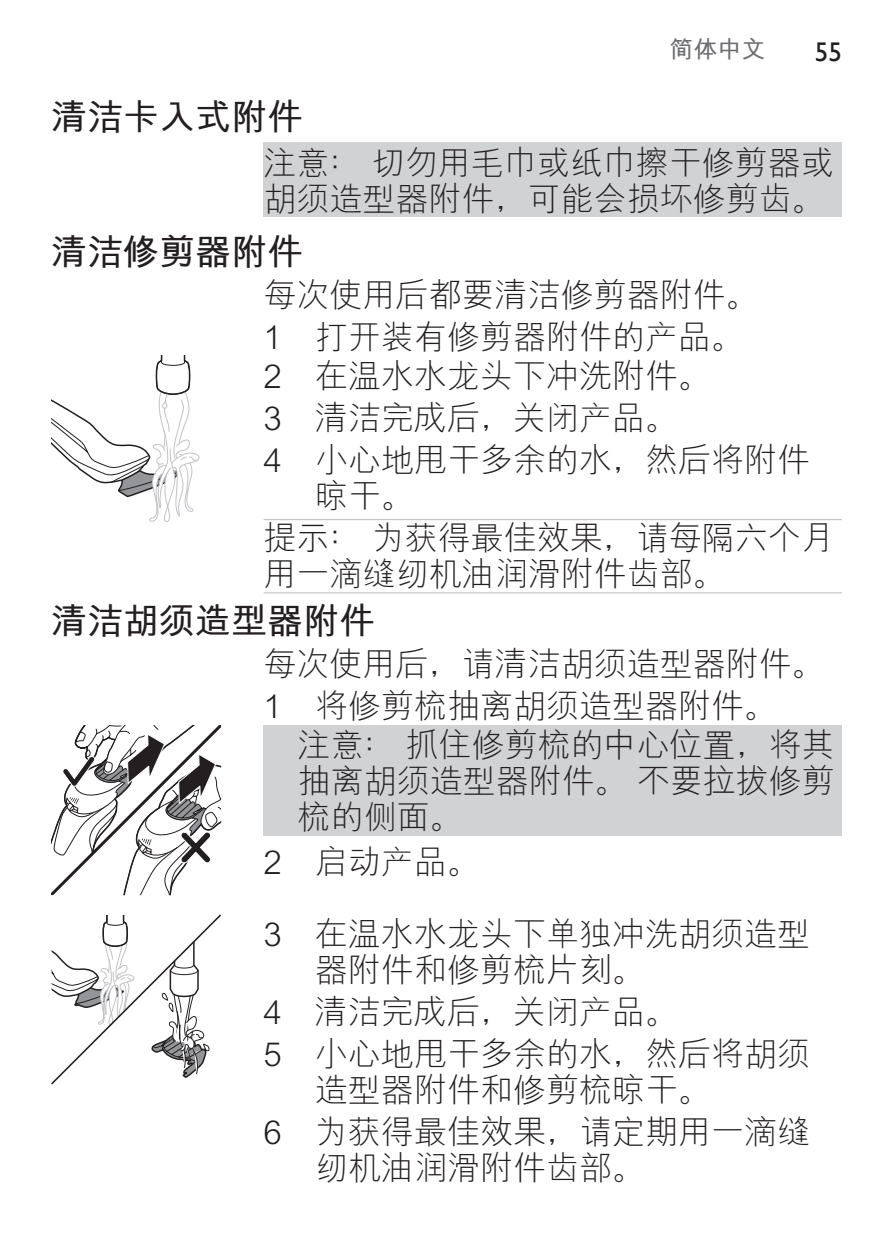
<style>
.page{position:relative;width:893px;height:1259px;background:#fff}
.page>*{position:absolute;margin:0;border:0;box-sizing:border-box;transform-origin:0 0}
.t1{font:36px "M Hei GB Bold";color:#231f20}
.t2{font:33px/42px "M Hei GB Light";color:#231f20}
.t3{font:27px "Gill Sans Alt One WGL";color:#231f20}
.t4{font:24px "M Hei GB Bold";color:#6c6d70}
</style>
<div class="page">
<div style="left:264px;top:142px;width:578px;height:75px;background:#d1d2d4"></div>
<hr style="left:264px;top:519px;width:578px;height:1px;background:#bcbdc0">
<hr style="left:264px;top:592px;width:578px;height:1px;background:#bcbdc0">
<div style="left:264px;top:724px;width:578px;height:111px;background:#d1d2d4"></div>
<svg style="left:51px;top:356px;width:149px;height:166px"></svg>
<svg style="left:51px;top:725px;width:170px;height:170px"></svg>
<svg style="left:51px;top:914px;width:170px;height:170px"></svg>
<p class="t4" style="left:669px;top:37px;width:97px">简体中文</p>
<p class="t3" style="left:815px;top:33px;width:28px">55</p>
<p class="t1" style="left:51px;top:98px;width:254px">清洁卡入式附件</p>
<p class="t2" style="left:264px;top:145px;width:572px;line-height:36px">注意： 切勿用毛巾或纸巾擦干修剪器或胡须造型器附件，可能会损坏修剪齿。</p>
<p class="t1" style="left:51px;top:233px;width:254px">清洁修剪器附件</p>
<p class="t2" style="left:264px;top:274px;width:496px">每次使用后都要清洁修剪器附件。<br>1 打开装有修剪器附件的产品。</p>
<p class="t2" style="left:264px;top:355px;width:548px">2 在温水水龙头下冲洗附件。<br>3 清洁完成后，关闭产品。<br>4 小心地甩干多余的水，然后将附件</p>
<p class="t2" style="left:264px;top:475px;width:572px;text-indent:51px">晾干。<br>提示： 为获得最佳效果，请每隔六个月</p>
<p class="t2" style="left:264px;top:553px;width:463px">用一滴缝纫机油润滑附件齿部。</p>
<p class="t1" style="left:51px;top:602px;width:326px">清洁胡须造型器附件</p>
<p class="t2" style="left:264px;top:643px;width:562px">每次使用后，请清洁胡须造型器附件。<br>1 将修剪梳抽离胡须造型器附件。</p>
<p class="t2" style="left:298px;top:727px;width:539px;line-height:36px;text-align:justify">注意： 抓住修剪梳的中心位置，将其抽离胡须造型器附件。 不要拉拔修剪梳的侧面。</p>
<p class="t2" style="left:264px;top:826px;width:548px;line-height:72.3px">2 启动产品。<br>3 在温水水龙头下单独冲洗胡须造型</p>
<p class="t2" style="left:264px;top:950px;width:548px;text-indent:51px">器附件和修剪梳片刻。<br>4 清洁完成后，关闭产品。<br>5 小心地甩干多余的水，然后将胡须</p>
<p class="t2" style="left:264px;top:1070px;width:548px;text-indent:51px">造型器附件和修剪梳晾干。<br>6 为获得最佳效果，请定期用一滴缝</p>
<p class="t2" style="left:315px;top:1148px;width:332px">纫机油润滑附件齿部。</p>
</div>
